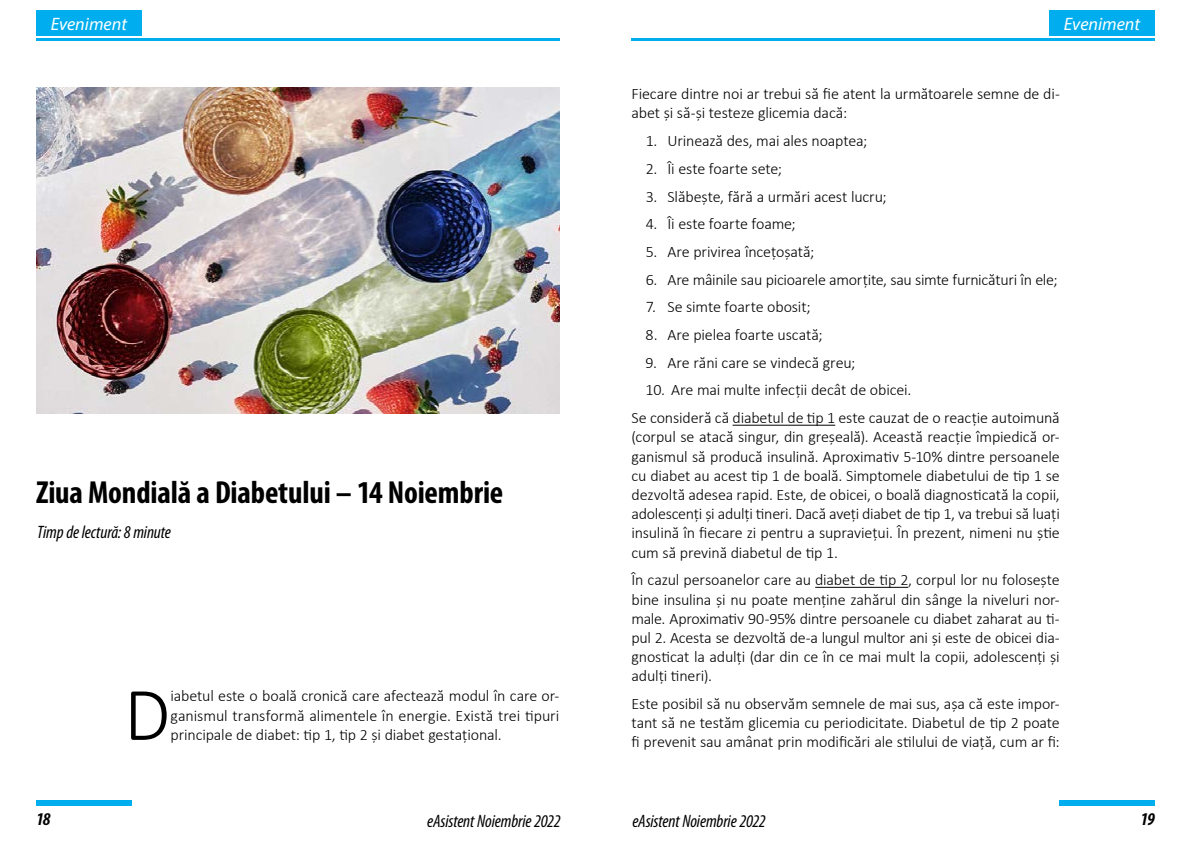
<style>
.page{position:relative;width:1191px;height:842px;background:#fff}
.page>*{position:absolute;margin:0;border:0;box-sizing:border-box;transform-origin:0 0}
.t1{font:300 76.5px "Calibri";color:#000}
.t2{font:700 condensed 32px "Myriad Pro";letter-spacing:-.005em;color:#000}
.t3{font:italic condensed 18px "Myriad Pro";letter-spacing:-.01em;color:#000}
.t4{font:italic 18px "Myriad Pro";color:#fff}
.t5{font:italic 700 condensed 18px "Myriad Pro";color:#000}
.t6{font:300 16px/19.2px "Calibri";letter-spacing:-.01em;color:#000;text-align:justify}
</style>
<div class="page">
<div style="left:36px;top:800px;width:95px;height:6px;background:#00aeef"></div>
<div style="left:1059px;top:800px;width:96px;height:6px;background:#00aeef"></div>
<div style="left:36px;top:11px;width:106px;height:25px;background:#00aeef"></div>
<div style="left:1049px;top:11px;width:106px;height:25px;background:#00aeef"></div>
<hr style="left:36px;top:38px;width:523px;height:2px;background:#00aeef">
<hr style="left:631px;top:38px;width:524px;height:2px;background:#00aeef">
<img style="left:36px;top:87px;width:523px;height:327px">
<hr style="left:732px;top:425px;width:103px;height:1px;background:#000">
<hr style="left:815px;top:587px;width:93px;height:1px;background:#000">
<p class="t4" style="left:51px;top:13px;width:78px">Eveniment</p>
<p class="t4" style="left:1064px;top:13px;width:78px">Eveniment</p>
<h2 class="t2" style="left:36px;top:473px;width:468px">Ziua Mondială a Diabetului – 14 Noiembrie</h2>
<p class="t3" style="left:37px;top:521px;width:135px">Timp de lectură: 8 minute</p>
<h1 class="t1" style="left:124px;top:667px;width:48px">D</h1>
<p class="t6" style="left:170px;top:686px;width:390px">iabetul este o boală cronică care afectează modul în care or&shy;ganismul transformă alimentele în energie. Există trei tipuri principale de diabet: tip 1, tip 2 și diabet gestațional.</p>
<p class="t6" style="left:631px;top:84px;width:430px">Fiecare dintre noi ar trebui să fie atent la următoarele semne de di&shy;abet și să-și testeze glicemia dacă:</p>
<p class="t6" style="left:645px;top:131px;width:223px">1. Urinează des, mai ales noaptea;</p>
<p class="t6" style="left:645px;top:159px;width:138px">2. Îi este foarte sete;</p>
<p class="t6" style="left:645px;top:186px;width:242px">3. Slăbește, fără a urmări acest lucru;</p>
<p class="t6" style="left:645px;top:214px;width:152px">4. Îi este foarte foame;</p>
<p class="t6" style="left:645px;top:242px;width:170px">5. Are privirea încețoșată;</p>
<p class="t6" style="left:645px;top:270px;width:413px">6. Are mâinile sau picioarele amorțite, sau simte furnicături în ele;</p>
<p class="t6" style="left:645px;top:297px;width:166px">7. Se simte foarte obosit;</p>
<p class="t6" style="left:645px;top:325px;width:178px">8. Are pielea foarte uscată;</p>
<p class="t6" style="left:645px;top:353px;width:211px">9. Are răni care se vindecă greu;</p>
<p class="t6" style="left:631px;top:376px;width:430px;line-height:27.7px;text-indent:14px">10. Are mai multe infecții decât de obicei.<br>Se consideră că diabetul de tip 1 este cauzat de o reacție autoimună</p>
<p class="t6" style="left:631px;top:427px;width:430px">(corpul se atacă singur, din greșeală). Această reacție împiedică or&shy;ganismul să producă insulină. Aproximativ 5-10% dintre persoanele cu diabet au acest tip 1 de boală. Simptomele diabetului de tip 1 se dezvoltă adesea rapid. Este, de obicei, o boală diagnosticată la copii, adolescenți și adulți tineri. Dacă aveți diabet de tip 1, va trebui să luați insulină în fiecare zi pentru a supraviețui. În prezent, nimeni nu știe cum să prevină diabetul de tip 1.</p>
<p class="t6" style="left:631px;top:570px;width:430px">În cazul persoanelor care au diabet de tip 2, corpul lor nu folosește bine insulina și nu poate menține zahărul din sânge la niveluri nor&shy;male. Aproximativ 90-95% dintre persoanele cu diabet zaharat au ti&shy;pul 2. Acesta se dezvoltă de-a lungul multor ani și este de obicei dia&shy;gnosticat la adulți (dar din ce în ce mai mult la copii, adolescenți și adulți tineri).</p>
<p class="t6" style="left:631px;top:694px;width:430px">Este posibil să nu observăm semnele de mai sus, așa că este impor&shy;tant să ne testăm glicemia cu periodicitate. Diabetul de tip 2 poate fi prevenit sau amânat prin modificări ale stilului de viață, cum ar fi:</p>
<p class="t5" style="left:36px;top:808px;width:16px">18</p>
<p class="t3" style="left:427px;top:810px;width:135px">eAsistent Noiembrie 2022</p>
<p class="t3" style="left:632px;top:810px;width:135px">eAsistent Noiembrie 2022</p>
<p class="t5" style="left:1140px;top:808px;width:16px">19</p>
</div>
